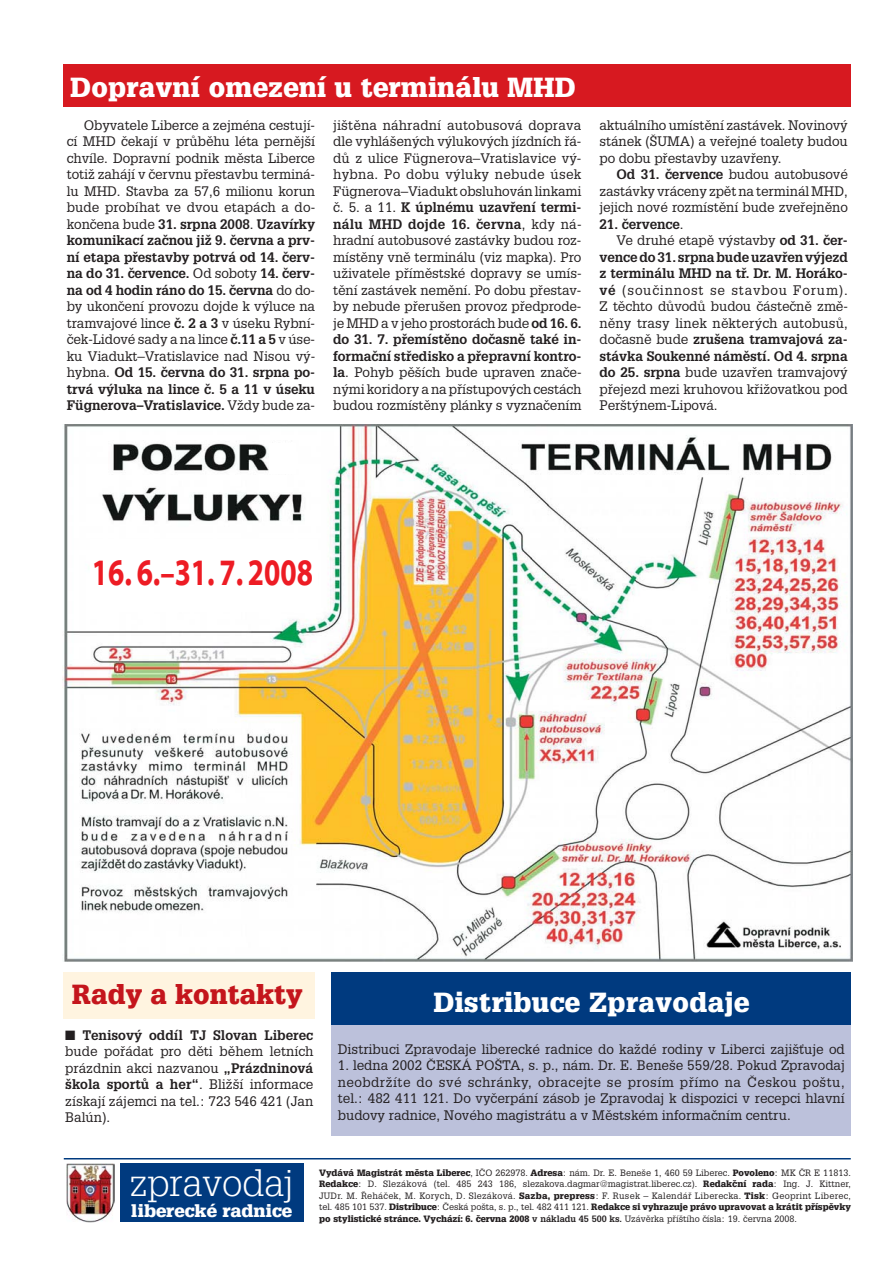
<style>
.page{position:relative;width:893px;height:1263px;background:#fff}
.page>*{position:absolute;margin:0;border:0;box-sizing:border-box;transform-origin:0 0}
.t1{font:300 37.35px "Glypha CE";color:#fff;scale:1.05 1}
.t2{font:37.05px "Myriad Bd Web CE";color:#ed1c24;scale:.77 1}
.t3{font:900 27px "Glypha CE";letter-spacing:.01em;color:#fff}
.t4{font:900 27px "Glypha CE";color:#c4151c}
.t5{font:900 17.25px "Glypha CE";color:#fff;scale:1.05 1}
.t6{font:13.5px/16.5px "Glypha CE";letter-spacing:-.005em;color:#231f20;text-align:justify}
.t7{font:700 13.5px "Glypha CE";letter-spacing:-.005em;color:#231f20}
.t8{font:13.5px "Glypha CE";letter-spacing:.06em;color:#231f20}
.t9{font:9px/11.4px "Glypha CE";letter-spacing:.03em;color:#231f20;text-align:justify}
.s1{font-weight:700}
.s2{font-weight:400}
.s3{font-weight:900}
</style>
<div class="page">
<hr style="left:64px;top:1158px;width:786px;height:2px;background:#003a7f">
<div style="left:119px;top:1164px;width:184px;height:58px;background:#003a7f"></div>
<img style="left:66px;top:1164px;width:48px;height:58px">
<div style="left:332px;top:1024px;width:518px;height:112px;background:#bcc1db"></div>
<div style="left:332px;top:972px;width:518px;height:53px;background:#003a7f"></div>
<div style="left:64px;top:972px;width:251px;height:47px;background:#fff4e0"></div>
<div style="left:64px;top:64px;width:786px;height:42px;background:#d71920"></div>
<img style="left:63px;top:425px;width:789px;height:537px">
<div style="left:90px;top:539px;width:228px;height:73px;background:#fff"></div>
<div style="left:269px;top:443px;width:27px;height:30px;background:#fff"></div>
<h3 class="t3" style="left:70px;top:78px;width:507px">Dopravní omezení u terminálu MHD</h3>
<p class="t6" style="left:67px;top:118px;width:250px;text-indent:17px">Obyvatele Liberce a zejména cestují&shy;cí MHD ãekají v prÛbûhu léta pernûj‰í chvíle. Dopravní podnik mûsta Liberce totiÏ zahájí v ãervnu pfiestavbu terminá&shy;lu MHD. Stavba za 57,6 milionu korun bude probíhat ve dvou etapách a do&shy;konãena bude <span class="s1">31. srpna 2008</span>. <span class="s1">Uzavírky komunikací zaãnou jiÏ 9. ãervna a prv&shy;ní etapa pfiestavby potrvá od 14. ãerv&shy;na do 31. ãervence.</span> Od soboty <span class="s1">14. ãerv&shy;na od 4 hodin ráno do 15. ãervna</span> do do&shy;by ukonãení provozu dojde k v˘luce na tramvajové lince <span class="s1">ã. 2 a 3</span> v úseku Rybní&shy;ãek-Lidové sady a na lince <span class="s1">ã.11 a 5</span> v úse&shy;ku Viadukt–Vratislavice nad Nisou v˘- hybna. <span class="s1">Od 15. ãervna do 31. srpna po&shy;trvá v˘luka na lince ã. 5 a 11 v úseku Fügnerova–Vratislavice.</span> VÏdy bude za-</p>
<p class="t6" style="left:333px;top:118px;width:250px">ji‰tûna náhradní autobusová doprava dle vyhlá‰en˘ch v˘lukov˘ch jízdních fiá&shy;dÛ z ulice Fügnerova–Vratislavice v˘- hybna. Po dobu v˘luky nebude úsek Fügnerova–Viadukt obsluhován linkami ã. 5. a 11. <span class="s1">K úplnému uzavfiení termi&shy;nálu MHD dojde 16. ãervna</span>, kdy ná&shy;hradní autobusové zastávky budou roz&shy;místûny vnû terminálu (viz mapka). Pro uÏivatele pfiímûstské dopravy se umís&shy;tûní zastávek nemûní. Po dobu pfiestav&shy;by nebude pfieru‰en provoz pfiedprode&shy;je MHD a v jeho prostorách bude <span class="s1">od 16. 6. do 31. 7. pfiemístûno doãasnû také in&shy;formaãní stfiedisko a pfiepravní kontro&shy;la</span>. Pohyb pû‰ích bude upraven znaãe&shy;n˘mi koridory a na pfiístupov˘ch cestách budou rozmístûny plánky s vyznaãením</p>
<p class="t6" style="left:599px;top:118px;width:250px">aktuálního umístûní zastávek. Novinov˘ stánek (·UMA) a vefiejné toalety budou po dobu pfiestavby uzavfieny.</p>
<p class="t6" style="left:599px;top:168px;width:250px;text-indent:17px"><span class="s1">Od 31. ãervence</span> budou autobusové zastávky vráceny zpût na terminál MHD, jejich nové rozmístûní bude zvefiejnûno</p>
<p class="t7" style="left:599px;top:219px;width:86px">21. ãervence<span class="s2">.</span></p>
<p class="t6" style="left:616px;top:234px;width:233px">Ve druhé etapû v˘stavby <span class="s1">od 31. ãer-</span></p>
<p class="t7" style="left:599px;top:252px;width:250px">vence do 31. srpna bude uzavfien v˘jezd</p>
<p class="t7" style="left:599px;top:269px;width:250px">z terminálu MHD na tfi. Dr. M. Horáko-</p>
<p class="t8" style="left:599px;top:285px;width:250px"><span class="s1">vé</span> (souãinnost se stavbou Forum).</p>
<p class="t6" style="left:599px;top:300px;width:250px">Z tûchto dÛvodÛ budou ãásteãnû zmû-</p>
<p class="t6" style="left:599px;top:316px;width:250px">nûny trasy linek nûkter˘ch autobusÛ,</p>
<p class="t7" style="left:599px;top:335px;width:250px"><span class="s2">doãasnû bude</span> zru‰ena tramvajová za-</p>
<p class="t7" style="left:599px;top:351px;width:250px">stávka Soukenné námûstí. Od 4. srpna</p>
<p class="t6" style="left:599px;top:366px;width:250px"><span class="s1">do 25. srpna</span> bude uzavfien tramvajov˘</p>
<p class="t6" style="left:599px;top:382px;width:250px">pfiejezd mezi kruhovou kfiiÏovatkou pod</p>
<p class="t6" style="left:599px;top:399px;width:120px">Per‰t˘nem-Lipová.</p>
<h2 class="t2" style="left:92px;top:552px;width:288px">16. 6.–31. 7. 2008</h2>
<h3 class="t4" style="left:72px;top:985px;width:232px">Rady a kontakty</h3>
<p class="t6" style="left:65px;top:1028px;width:249px">■ <span class="s1">Tenisov˘ oddíl TJ Slovan Liberec </span>bude pofiádat pro dûti bûhem letních prázdnin akci nazvanou <span class="s1">„Prázdninová ‰kola sportÛ a her“</span>. BliÏ‰í informace získají zájemci na tel.: 723 546 421 (Jan Balún).</p>
<h3 class="t3" style="left:433px;top:992px;width:317px">Distribuce Zpravodaje</h3>
<p class="t6" style="left:338px;top:1042px;width:508px">Distribuci Zpravodaje liberecké radnice do kaÏdé rodiny v Liberci zaji‰Èuje od</p>
<p class="t6" style="left:338px;top:1059px;width:508px">1. ledna 2002 âESKÁ PO·TA, s. p., nám. Dr. E. Bene‰e 559/28. Pokud Zpravodaj neobdrÏíte do své schránky, obracejte se prosím pfiímo na âeskou po‰tu, tel.: 482 411 121. Do vyãerpání zásob je Zpravodaj k dispozici v recepci hlavní budovy radnice, Nového magistrátu a v Mûstském informaãním centru.</p>
<h1 class="t1" style="left:129px;top:1169px;width:158px">zpravodaj</h1>
<p class="t5" style="left:131px;top:1205px;width:155px">liberecké radnice</p>
<p class="t9" style="left:319px;top:1168px;width:533px"><span class="s3">Vydává Magistrát mûsta Liberec</span>, IâO 262978. <span class="s3">Adresa</span>: nám. Dr. E. Bene‰e 1, 460 59 Liberec. <span class="s3">Povoleno</span>: MK âR E 11813.<br><span class="s3">Redakce</span>: D. Slezáková (tel. 485 243 186, slezakova.dagmar@magistrat.liberec.cz). <span class="s3">Redakãní rada</span>: Ing. J. Kittner, JUDr. M. ¤eháãek, M. Korych, D. Slezáková. <span class="s3">Sazba, prepress</span>: F. Rusek – Kalendáfi Liberecka. <span class="s3">Tisk</span>: Geoprint Liberec, tel. 485 101 537. <span class="s3">Distribuce</span>: âeská po‰ta, s. p., tel. 482 411 121. <span class="s3">Redakce si vyhrazuje právo upravovat a krátit pfiíspûvky po stylistické stránce. Vychází: 6. ãervna 2008</span> <span class="s1">v nákladu 45 500 ks.</span> Uzávûrka pfií‰tího ãísla: 19. ãervna 2008.</p>
</div>
